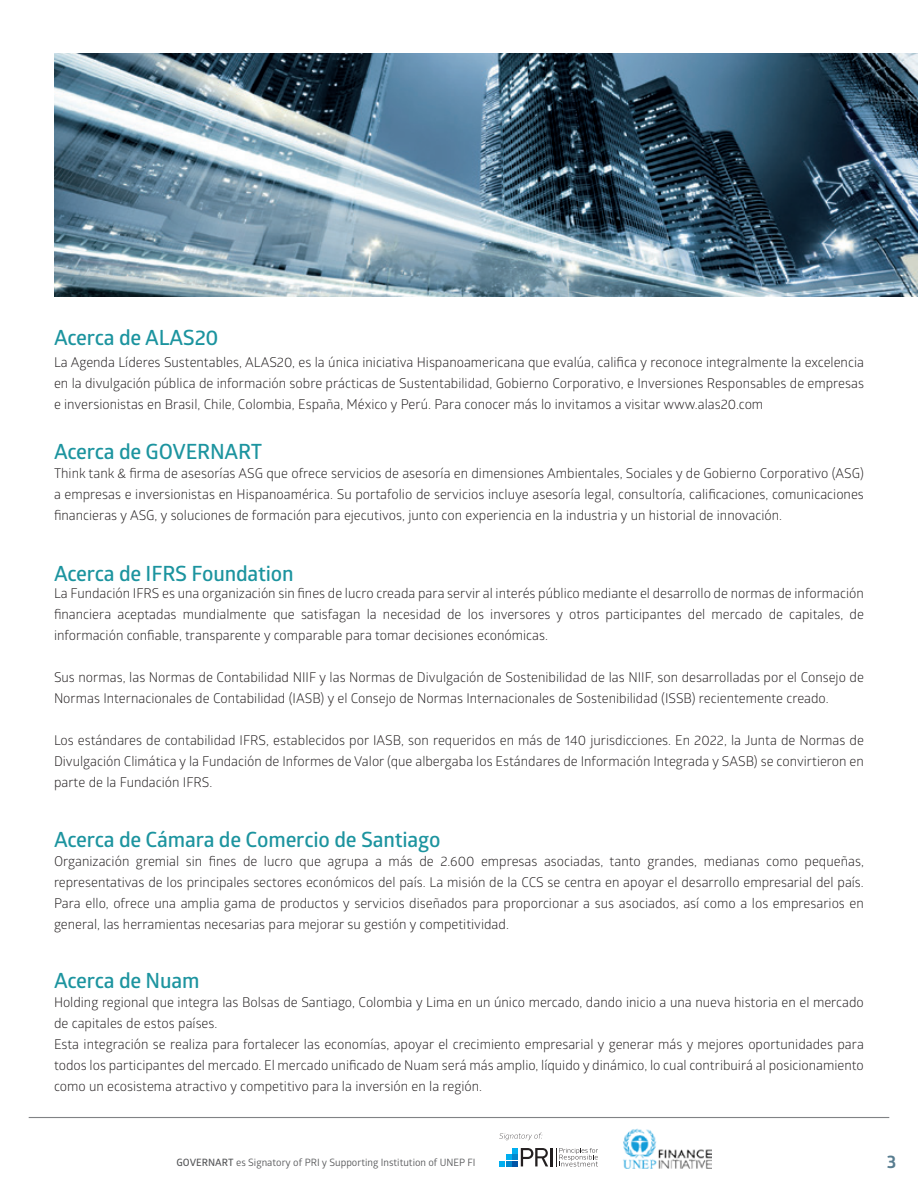
<style>
.page{position:relative;width:918px;height:1188px;background:#fff}
.page>*{position:absolute;margin:0;border:0;box-sizing:border-box;transform-origin:0 0}
.t1{font:600 21px "Glober";letter-spacing:-.01em;color:#1c949f}
.t2{font:700 18px "Glober";color:#587d90}
.t3{font:13.5px/21px "Glober";color:#231f20;text-align:justify}
.t4{font:10.2px "Glober";color:#57585a}
.s1{font-weight:600}
</style>
<div class="page">
<img style="left:54px;top:53px;width:864px;height:244px">
<img style="left:623px;top:1128px;width:88px;height:40px">
<hr style="left:29px;top:1117px;width:860px;height:1px;background:#808285">
<svg style="left:499px;top:1148px;width:99px;height:19px"></svg>
<svg style="left:499px;top:1133px;width:43px;height:7px"></svg>
<h1 class="t1" style="left:54px;top:323px;width:166px">Acerca de ALAS20</h1>
<p class="t3" style="left:54px;top:351px;width:812px">La Agenda Líderes Sustentables, ALAS20, es la única iniciativa Hispanoamericana que evalúa, califica y reconoce integralmente la excelencia en la divulgación pública de información sobre prácticas de Sustentabilidad, Gobierno Corporativo, e Inversiones Responsables de empresas e inversionistas en Brasil, Chile, Colombia, España, México y Perú. Para conocer más lo invitamos a visitar www.alas20.com</p>
<h1 class="t1" style="left:54px;top:437px;width:210px">Acerca de GOVERNART</h1>
<p class="t3" style="left:54px;top:462px;width:811px">Think tank &amp; firma de asesorías ASG que ofrece servicios de asesoría en dimensiones Ambientales, Sociales y de Gobierno Corporativo (ASG) a empresas e inversionistas en Hispanoamérica. Su portafolio de servicios incluye asesoría legal, consultoría, calificaciones, comunicaciones financieras y ASG, y soluciones de formación para ejecutivos, junto con experiencia en la industria y un historial de innovación.</p>
<h1 class="t1" style="left:54px;top:558px;width:241px">Acerca de IFRS Foundation</h1>
<p class="t3" style="left:54px;top:582px;width:811px">La Fundación IFRS es una organización sin fines de lucro creada para servir al interés público mediante el desarrollo de normas de información financiera aceptadas mundialmente que satisfagan la necesidad de los inversores y otros participantes del mercado de capitales, de información confiable, transparente y comparable para tomar decisiones económicas.</p>
<p class="t3" style="left:54px;top:666px;width:812px">Sus normas, las Normas de Contabilidad NIIF y las Normas de Divulgación de Sostenibilidad de las NIIF, son desarrolladas por el Consejo de<br>Normas Internacionales de Contabilidad (IASB) y el Consejo de Normas Internacionales de Sostenibilidad (ISSB) recientemente creado.</p>
<p class="t3" style="left:54px;top:729px;width:811px">Los estándares de contabilidad IFRS, establecidos por IASB, son requeridos en más de 140 jurisdicciones. En 2022, la Junta de Normas de Divulgación Climática y la Fundación de Informes de Valor (que albergaba los Estándares de Información Integrada y SASB) se convirtieron en parte de la Fundación IFRS.</p>
<h1 class="t1" style="left:54px;top:825px;width:388px">Acerca de Cámara de Comercio de Santiago</h1>
<p class="t3" style="left:54px;top:850px;width:811px">Organización gremial sin fines de lucro que agrupa a más de 2.600 empresas asociadas, tanto grandes, medianas como pequeñas, representativas de los principales sectores económicos del país. La misión de la CCS se centra en apoyar el desarrollo empresarial del país.<br>Para ello, ofrece una amplia gama de productos y servicios diseñados para proporcionar a sus asociados, así como a los empresarios en general, las herramientas necesarias para mejorar su gestión y competitividad.</p>
<h1 class="t1" style="left:54px;top:966px;width:147px">Acerca de Nuam</h1>
<p class="t3" style="left:54px;top:991px;width:811px;text-align:left">Holding regional que integra las Bolsas de Santiago, Colombia y Lima en un único mercado, dando inicio a una nueva historia en el mercado de capitales de estos países.<br>Esta integración se realiza para fortalecer las economías, apoyar el crecimiento empresarial y generar más y mejores oportunidades para todos los participantes del mercado. El mercado unificado de Nuam será más amplio, líquido y dinámico, lo cual contribuirá al posicionamiento como un ecosistema atractivo y competitivo para la inversión en la región.</p>
<p class="t4" style="left:176px;top:1155px;width:301px"><span class="s1">GOVERNART</span> es Signatory of PRI y Supporting Institution of UNEP FI</p>
<h2 class="t2" style="left:887px;top:1149px;width:11px">3</h2>
</div>
